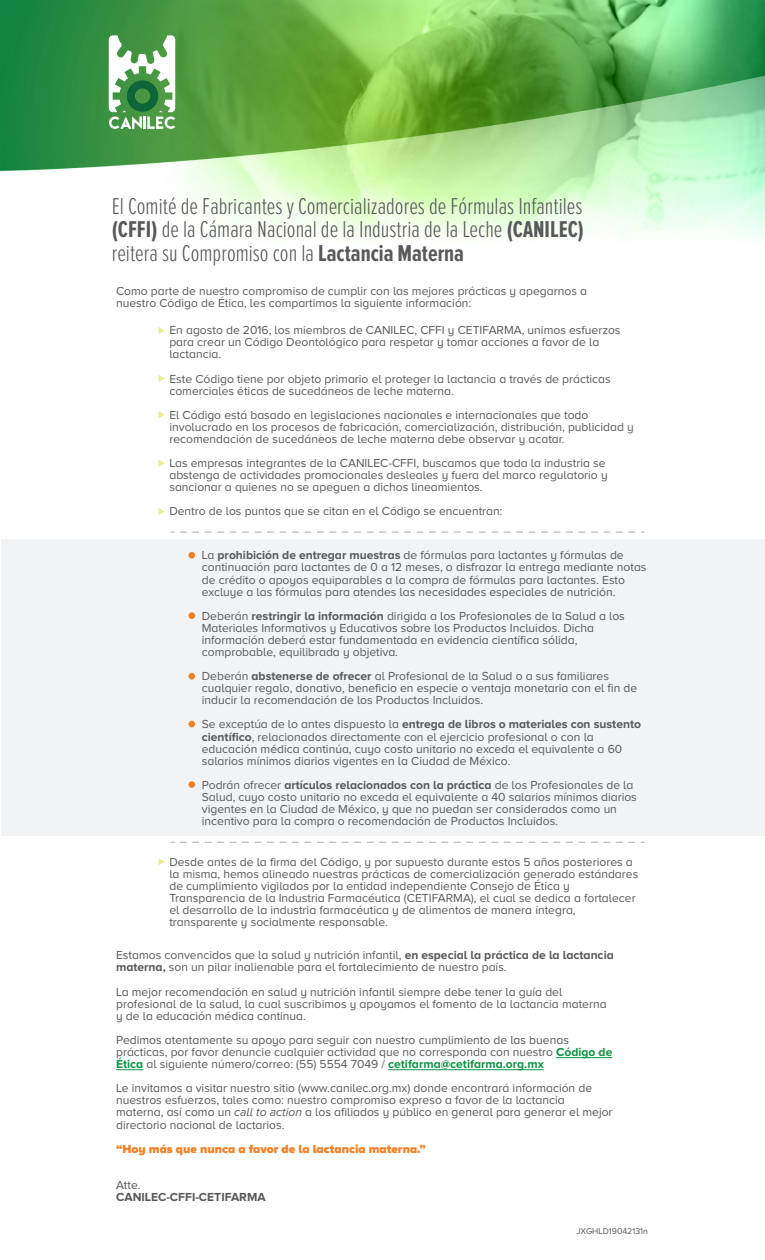
<style>
.page{position:relative;width:765px;height:1260px;background:#fff}
.page>*{position:absolute;margin:0;border:0;box-sizing:border-box;transform-origin:0 0}
.t1{font:300 23.75px/23.8px "Proxima Nova Ex Cn";color:#57585a;text-align:justify}
.t2{font:12.12px/12.1px "Proxima Nova A";color:#57585a}
.t3{font:900 12.12px "Proxima Nova A";color:#f48026}
.t4{font:700 12.12px "Proxima Nova A";color:#57585a}
.t5{font:8.75px "Proxima Nova A";color:#57585a}
.s1{font-weight:700}
.s2{font-weight:700;color:#0d9344}
.s3{font-style:italic}
</style>
<div class="page">
<div style="left:1px;top:539px;width:764px;height:297px;background:#f2f3f4"></div>
<img style="left:0;top:0;width:765px;height:418px">
<svg style="left:109px;top:35px;width:66px;height:94px"></svg>
<hr style="left:556px;top:1057px;width:56px;height:1px;background:#0d9344">
<svg style="left:116px;top:1070px;width:27px;height:1px"></svg>
<hr style="left:388px;top:1070px;width:156px;height:1px;background:#0d9344">
<svg style="left:180px;top:842px;width:464px;height:1px"></svg>
<svg style="left:180px;top:532px;width:464px;height:1px"></svg>
<div style="left:188px;top:552px;width:7px;height:7px;background:#f48026;border-radius:50%"></div>
<div style="left:188px;top:612px;width:7px;height:7px;background:#f48026;border-radius:50%"></div>
<div style="left:188px;top:673px;width:7px;height:7px;background:#f48026;border-radius:50%"></div>
<div style="left:188px;top:721px;width:7px;height:6px;background:#f48026;border-radius:50%"></div>
<div style="left:188px;top:781px;width:7px;height:7px;background:#f48026;border-radius:50%"></div>
<svg style="left:159px;top:327px;width:6px;height:7px"></svg>
<svg style="left:159px;top:375px;width:6px;height:7px"></svg>
<svg style="left:159px;top:411px;width:6px;height:7px"></svg>
<svg style="left:159px;top:460px;width:6px;height:7px"></svg>
<svg style="left:159px;top:508px;width:6px;height:7px"></svg>
<svg style="left:159px;top:858px;width:6px;height:7px"></svg>
<h1 class="t1" style="left:112px;top:194px;width:474px">El Comité de Fabricantes y Comercializadores de Fórmulas Infantiles <span class="s1">(CFFI)</span> de la Cámara Nacional de la Industria de la Leche <span class="s1">(CANILEC) </span>reitera su Compromiso con la <span class="s1">Lactancia Materna</span></h1>
<p class="t2" style="left:116px;top:285px;width:472px">Como parte de nuestro compromiso de cumplir con las mejores prácticas y apegarnos a nuestro Código de Ética, les compartimos la siguiente información:</p>
<p class="t2" style="left:169px;top:324px;width:453px">En agosto de 2016, los miembros de CANILEC, CFFI y CETIFARMA, unimos esfuerzos para crear un Código Deontológico para respetar y tomar acciones a favor de la lactancia.</p>
<p class="t2" style="left:169px;top:372px;width:443px">Este Código tiene por objeto primario el proteger la lactancia a través de prácticas comerciales éticas de sucedáneos de leche materna.</p>
<p class="t2" style="left:169px;top:408px;width:466px">El Código está basado en legislaciones nacionales e internacionales que todo involucrado en los procesos de fabricación, comercialización, distribución, publicidad y recomendación de sucedáneos de leche materna debe observar y acatar.</p>
<p class="t2" style="left:169px;top:457px;width:440px">Las empresas integrantes de la CANILEC-CFFI, buscamos que toda la industria se abstenga de actividades promocionales desleales y fuera del marco regulatorio y sancionar a quienes no se apeguen a dichos lineamientos.</p>
<p class="t2" style="left:169px;top:505px;width:335px">Dentro de los puntos que se citan en el Código se encuentran:</p>
<p class="t2" style="left:202px;top:549px;width:446px">La <span class="s1">prohibición de entregar muestras</span> de fórmulas para lactantes y fórmulas de continuación para lactantes de 0 a 12 meses, o disfrazar la entrega mediante notas de crédito o apoyos equiparables a la compra de fórmulas para lactantes. Esto excluye a las fórmulas para atendes las necesidades especiales de nutrición.</p>
<p class="t2" style="left:202px;top:610px;width:425px">Deberán <span class="s1">restringir la información</span> dirigida a los Profesionales de la Salud a los Materiales Informativos y Educativos sobre los Productos Incluidos. Dicha información deberá estar fundamentada en evidencia científica sólida, comprobable, equilibrada y objetiva.</p>
<p class="t2" style="left:202px;top:670px;width:437px">Deberán <span class="s1">abstenerse de ofrecer</span> al Profesional de la Salud o a sus familiares cualquier regalo, donativo, beneficio en especie o ventaja monetaria con el fin de inducir la recomendación de los Productos Incluidos.</p>
<p class="t2" style="left:202px;top:718px;width:441px">Se exceptúa de lo antes dispuesto la <span class="s1">entrega de libros o materiales con sustento científico</span>, relacionados directamente con el ejercicio profesional o con la educación médica continúa, cuyo costo unitario no exceda el equivalente a 60 salarios mínimos diarios vigentes en la Ciudad de México.</p>
<p class="t2" style="left:202px;top:779px;width:437px">Podrán ofrecer <span class="s1">artículos relacionados con la práctica</span> de los Profesionales de la Salud, cuyo costo unitario no exceda el equivalente a 40 salarios mínimos diarios vigentes en la Ciudad de México, y que no puedan ser considerados como un incentivo para la compra o recomendación de Productos Incluidos.</p>
<p class="t2" style="left:169px;top:855px;width:470px">Desde antes de la firma del Código, y por supuesto durante estos 5 años posteriores a la misma, hemos alineado nuestras prácticas de comercialización generado estándares de cumplimiento vigilados por la entidad independiente Consejo de Ética y Transparencia de la Industria Farmacéutica (CETIFARMA), el cual se dedica a fortalecer el desarrollo de la industria farmacéutica y de alimentos de manera íntegra, transparente y socialmente responsable.</p>
<p class="t2" style="left:116px;top:949px;width:499px">Estamos convencidos que la salud y nutrición infantil, <span class="s1">en especial la práctica de la lactancia materna,</span> son un pilar inalienable para el fortalecimiento de nuestro país.</p>
<p class="t2" style="left:116px;top:985px;width:492px">La mejor recomendación en salud y nutrición infantil siempre debe tener la guía del profesional de la salud, la cual suscribimos y apoyamos el fomento de la lactancia materna y de la educación médica continua.</p>
<p class="t2" style="left:116px;top:1034px;width:498px">Pedimos atentamente su apoyo para seguir con nuestro cumplimiento de las buenas prácticas, por favor denuncie cualquier actividad que no corresponda con nuestro <span class="s2">Código de<br>Ética</span> al siguiente número/correo: (55) 5554 7049 / <span class="s2">cetifarma@cetifarma.org.mx</span></p>
<p class="t2" style="left:116px;top:1082px;width:498px">Le invitamos a visitar nuestro sitio (www.canilec.org.mx) donde encontrará información de nuestros esfuerzos, tales como: nuestro compromiso expreso a favor de la lactancia materna, así como un <span class="s3">call to action</span> a los afiliados y público en general para generar el mejor directorio nacional de lactarios.</p>
<p class="t3" style="left:116px;top:1142px;width:311px">“Hoy más que nunca a favor de la lactancia materna.”</p>
<p class="t2" style="left:116px;top:1179px;width:26px">Atte.</p>
<p class="t4" style="left:116px;top:1190px;width:151px">CANILEC-CFFI-CETIFARMA</p>
<p class="t5" style="left:576px;top:1226px;width:73px">JXGHLD19042131n</p>
</div>
